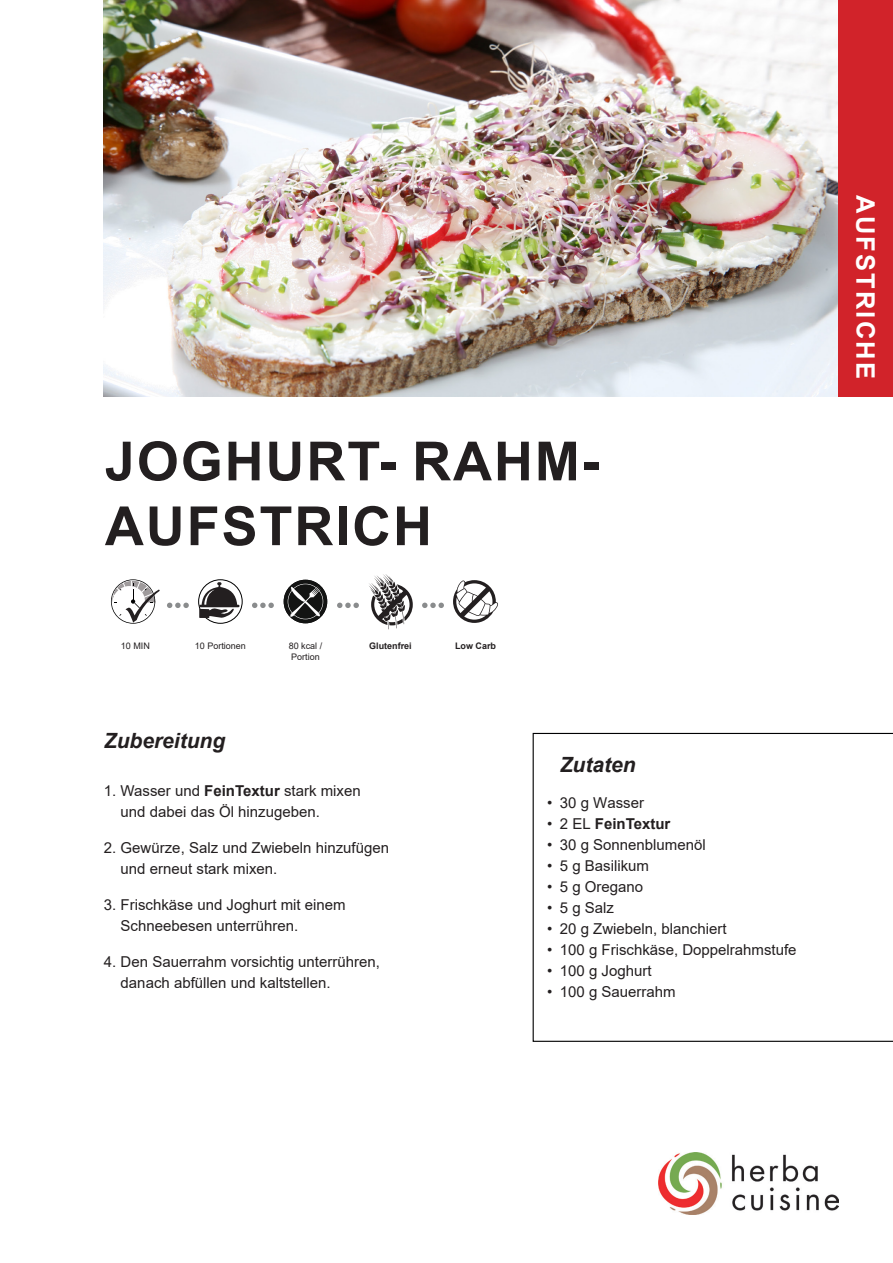
<style>
.page{position:relative;width:893px;height:1263px;background:#fff}
.page>*{position:absolute;margin:0;border:0;box-sizing:border-box;transform-origin:0 0}
.t1{font:700 54px/64.8px "Arial";letter-spacing:.035em;color:#231f20}
.t2{font:700 25.5px "Arial";letter-spacing:.085em;color:#fff}
.t3{font:italic 700 21px "Arial";color:#231f20}
.t4{font:15px/21px "Arial";color:#231f20}
.t5{font:700 15px "Arial";color:#231f20}
.t6{font:9px/10.8px "Arial";color:#231f20}
.t7{font:700 9px "Arial";color:#231f20}
.s1{font-weight:700}
.s2{font-weight:400}
</style>
<div class="page">
<img style="left:658px;top:1152px;width:181px;height:63px">
<img style="left:103px;top:0;width:735px;height:396px">
<svg style="left:533px;top:733px;width:360px;height:309px"></svg>
<div style="left:838px;top:0;width:55px;height:396px;background:#d1232a"></div>
<svg style="left:111px;top:579px;width:49px;height:45px"></svg>
<svg style="left:167px;top:603px;width:22px;height:5px"></svg>
<div style="left:198px;top:579px;width:45px;height:45px;border:1px solid #000;border-radius:50%"></div>
<svg style="left:199px;top:582px;width:41px;height:36px"></svg>
<svg style="left:252px;top:603px;width:22px;height:5px"></svg>
<svg style="left:284px;top:580px;width:43px;height:43px"></svg>
<svg style="left:337px;top:603px;width:22px;height:5px"></svg>
<svg style="left:369px;top:574px;width:44px;height:55px"></svg>
<svg style="left:422px;top:603px;width:22px;height:5px"></svg>
<svg style="left:453px;top:580px;width:45px;height:43px"></svg>
<p class="t1" style="left:105px;top:430px;width:495px">JOGHURT- RAHM-<br>AUFSTRICH</p>
<p class="t6" style="left:121px;top:640px;width:31px">10 MIN</p>
<p class="t6" style="left:195px;top:640px;width:53px">10 Portionen</p>
<p class="t6" style="left:289px;top:640px;width:35px">80 kcal /<br>Portion</p>
<p class="t7" style="left:369px;top:640px;width:44px">Glutenfrei</p>
<p class="t7" style="left:455px;top:640px;width:43px">Low Carb</p>
<p class="t3" style="left:104px;top:727px;width:123px">Zubereitung</p>
<p class="t4" style="left:121px;top:780px;width:242px;text-indent:-17px">1. Wasser und <span class="s1">FeinTextur</span> stark mixen und dabei das Öl hinzugeben.</p>
<p class="t4" style="left:121px;top:837px;width:270px;text-indent:-17px">2. Gewürze, Salz und Zwiebeln hinzufügen und erneut stark mixen.</p>
<p class="t4" style="left:121px;top:894px;width:227px;text-indent:-17px">3. Frischkäse und Joghurt mit einem<br>Schneebesen unterrühren.</p>
<p class="t4" style="left:121px;top:951px;width:261px;text-indent:-17px">4. Den Sauerrahm vorsichtig unterrühren, danach abfüllen und kaltstellen.</p>
<p class="t3" style="left:560px;top:751px;width:77px">Zutaten</p>
<p class="t4" style="left:547px;top:792px;width:98px">• 30 g Wasser</p>
<p class="t5" style="left:547px;top:813px;width:125px"><span class="s2">•</span> <span class="s2">2 EL</span> FeinTextur</p>
<p class="t4" style="left:547px;top:834px;width:160px">• 30 g Sonnenblumenöl</p>
<p class="t4" style="left:547px;top:855px;width:103px">• 5 g Basilikum</p>
<p class="t4" style="left:547px;top:876px;width:98px">• 5 g Oregano</p>
<p class="t4" style="left:547px;top:897px;width:68px">• 5 g Salz</p>
<p class="t4" style="left:547px;top:918px;width:181px">• 20 g Zwiebeln, blanchiert</p>
<p class="t4" style="left:547px;top:939px;width:251px">• 100 g Frischkäse, Doppelrahmstufe</p>
<p class="t4" style="left:547px;top:960px;width:106px">• 100 g Joghurt</p>
<p class="t4" style="left:547px;top:981px;width:130px">• 100 g Sauerrahm</p>
<p class="t2" style="left:883px;top:195px;width:185px;rotate:90deg">AUFSTRICHE</p>
</div>
